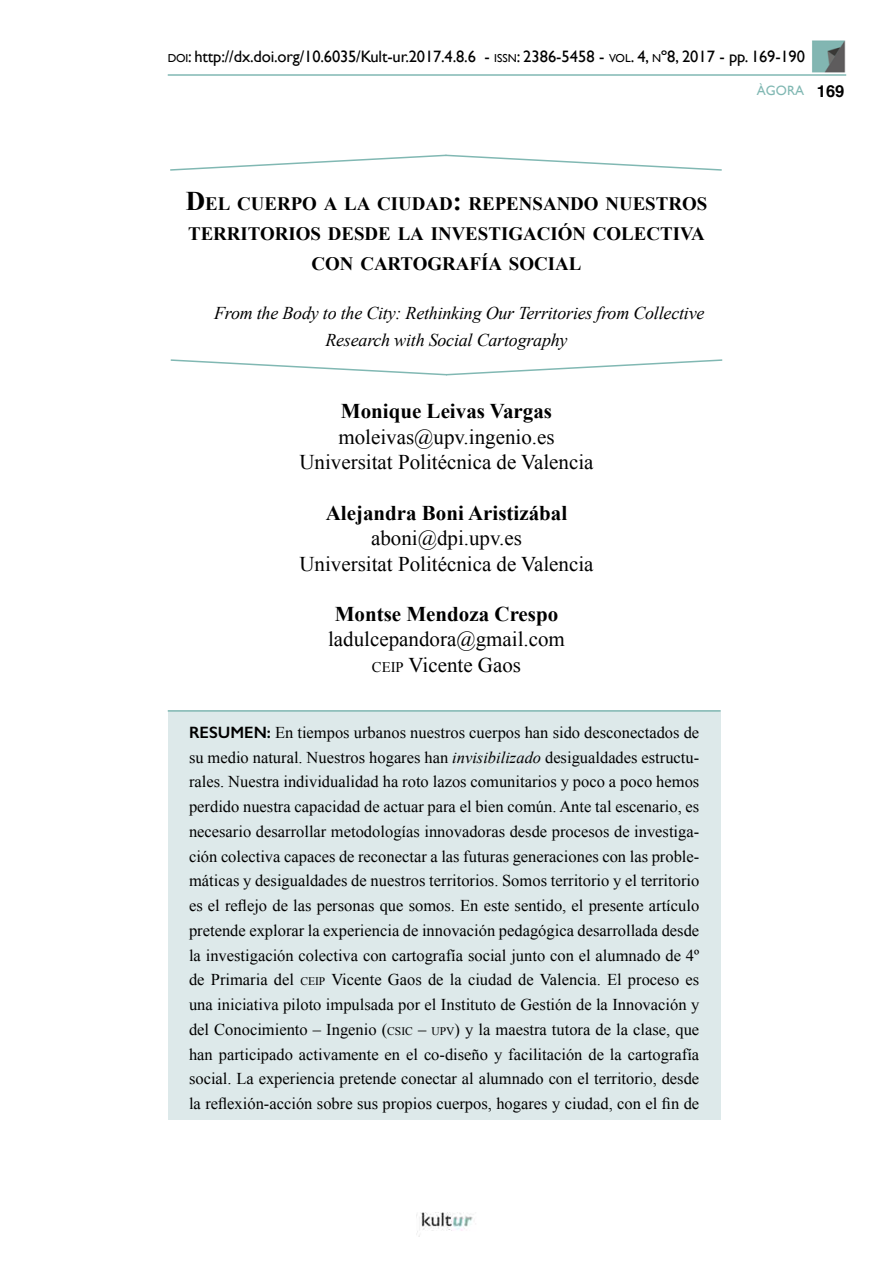
<style>
.page{position:relative;width:893px;height:1263px;background:#fff}
.page>*{position:absolute;margin:0;border:0;box-sizing:border-box;transform-origin:0 0}
.Filiación{font:21px "Times New Roman";color:#000}
.Nombre_autor{font:700 21px "Times New Roman";color:#000}
.Filiación-2{font:700 21px "Times New Roman";color:#000}
.Título_1{font:700 18.9px/30px "Times New Roman";color:#000;text-align:center}
.Título_inglés{font:italic 18px/27px "Times New Roman";letter-spacing:-.01em;color:#000}
.Resumen_abstract{font:16.5px/24.8px "Times New Roman";color:#000;text-align:justify}
.t1{font:16.5px "Gill Sans";letter-spacing:-.01em;color:#000}
.t2{font:700 16.5px "Helvetica";color:#000}
.t3{font:13.5px "Gill Sans";color:#81b8b3}
.s1{font-size:11.55px}
.s2{font-style:inherit}
.s3{font-size:27px}
.s4{font-size:14.7px}
.s5{font-family:"Gill Sans";font-weight:600}
.s6{font-style:italic}
</style>
<div class="page">
<img style="left:417px;top:1212px;width:56px;height:25px">
<img style="left:812px;top:40px;width:34px;height:33px">
<hr style="left:168px;top:74px;width:678px;height:2px;background:#81b8b3">
<div style="left:168px;top:710px;width:552px;height:410px;background:#dde9ea"></div>
<hr style="left:168px;top:710px;width:552px;height:2px;background:#81b8b3">
<svg style="left:170px;top:154px;width:552px;height:17px"></svg>
<svg style="left:170px;top:359px;width:553px;height:17px"></svg>
<p class="t1" style="left:168px;top:47px;width:639px"><span class="s1">DOI</span>: http://dx.doi.org/10.6035/Kult-ur.2017.4.8.6 - <span class="s1">ISSN</span>: 2386-5458 - <span class="s1">VOL</span><span class="s2">. 4,</span> <span class="s1">N</span><span class="s2">º8, 2017 -</span> pp. <span class="s2">169-190</span></p>
<p class="Título_1" style="left:186px;top:188px;width:523px"><span class="s3">D</span>EL CUERPO A LA CIUDAD<span class="s3">:</span> REPENSANDO NUESTROS<br>TERRITORIOS DESDE LA INVESTIGACIÓN COLECTIVA<br>CON CARTOGRAFÍA SOCIAL</p>
<p class="Título_inglés" style="left:325px;top:299px;width:381px;text-indent:-111px">From the Body to the City: Rethinking Our Territories from Collective<br>Research with Social Cartography</p>
<p class="Nombre_autor" style="left:341px;top:397px;width:213px">Monique Leivas Vargas</p>
<p class="Filiación" style="left:338px;top:422px;width:218px">moleivas@upv.ingenio.es</p>
<p class="Filiación" style="left:299px;top:448px;width:296px">Universitat Politécnica de Valencia</p>
<p class="Filiación-2" style="left:326px;top:498px;width:243px">Alejandra Boni Aristizábal</p>
<p class="Filiación" style="left:371px;top:524px;width:152px">aboni@dpi.upv.es</p>
<p class="Filiación" style="left:299px;top:549px;width:296px">Universitat Politécnica de Valencia</p>
<p class="Nombre_autor" style="left:335px;top:599px;width:225px">Montse Mendoza Crespo</p>
<p class="Filiación" style="left:328px;top:625px;width:238px">ladulcepandora@gmail.com</p>
<p class="Filiación" style="left:372px;top:651px;width:151px"><span class="s4">CEIP</span> Vicente Gaos</p>
<p class="Resumen_abstract" style="left:189px;top:720px;width:512px"><span class="s5">RESUMEN:</span> En tiempos urbanos nuestros cuerpos han sido desconectados de su medio natural. Nuestros hogares han <span class="s6">invisibilizado</span> desigualdades estructu&shy;rales. Nuestra individualidad ha roto lazos comunitarios y poco a poco hemos perdido nuestra capacidad de actuar para el bien común. Ante tal escenario, es necesario desarrollar metodologías innovadoras desde procesos de investiga&shy;ción colectiva capaces de reconectar a las futuras generaciones con las proble&shy;máticas y desigualdades de nuestros territorios. Somos territorio y el territorio es el reflejo de las personas que somos. En este sentido, el presente artículo pretende explorar la experiencia de innovación pedagógica desarrollada desde la investigación colectiva con cartografía social junto con el alumnado de 4º de Primaria del <span class="s1">CEIP</span> Vicente Gaos de la ciudad de Valencia. El proceso es una iniciativa piloto impulsada por el Instituto de Gestión de la Innovación y del Conocimiento – Ingenio (<span class="s1">CSIC</span> – <span class="s1">UPV</span>) y la maestra tutora de la clase, que han participado activamente en el co-diseño y facilitación de la cartografía social. La experiencia pretende conectar al alumnado con el territorio, desde la reflexión-acción sobre sus propios cuerpos, hogares y ciudad, con el fin de</p>
<p class="t3" style="left:757px;top:83px;width:49px">ÀGORA</p>
<p class="t2" style="left:817px;top:77px;width:29px">169</p>
</div>
